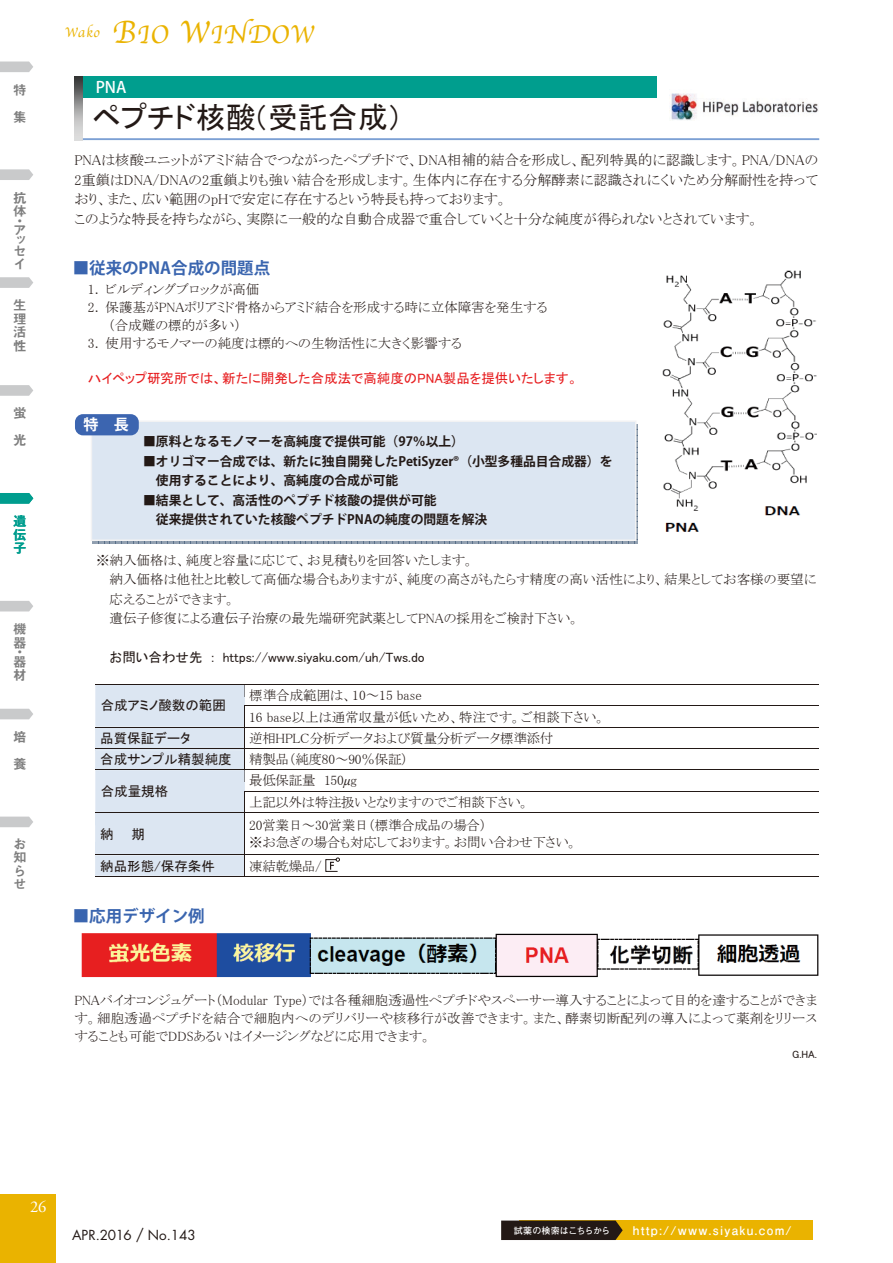
<style>
.page{position:relative;width:893px;height:1263px;background:#fff}
.page>*{position:absolute;margin:0;border:0;box-sizing:border-box;transform-origin:0 0}
.t1{font:30px "MS P Gothic";color:#231916}
.t2{font:26.7px "Apple Chancery";letter-spacing:.03em;color:#eab300}
.t3{font:700 16.5px "Koz Go Std";color:#3a65af}
.t4{font:16.5px "Adobe Garamond Pro";color:#fff}
.t5{font:500 15.75px "Koz Go Std";color:#fff}
.t6{font:700 15px "Koz Go Std";color:#fff}
.t7{font:15px "Futura Std";color:#231916;scale:.9 1}
.t8{font:14.4px "Apple Chancery";color:#eab300}
.t9{font:14.25px/19.5px "MS P Mincho";color:#231916}
.t10{font:13.5px/18px "MS P Mincho";color:#231916}
.t11{font:13.5px "MS P Gothic";color:#231916}
.t12{font:13.5px "MS P Gothic";color:#e71f21}
.t13{font:13.5px "MS P Mincho";letter-spacing:-.02em;color:#231916}
.t14{font:13.5px/13.5px "Midashi Go Pro MB31";color:#7e7e7e}
.t15{font:13.5px "Futura Std";color:#231916}
.t16{font:13.5px/13.5px "Midashi Go Pro MB31";color:#009d8e;text-align:justify}
.t17{font:700 12.75px/19.5px "Koz Go Std";color:#231916}
.t18{font:700 12px "Futo Go B101 Pro";letter-spacing:.1em;color:#fff}
.t19{font:10.5px "MS P Gothic";color:#231916}
.t20{font:700 9px "Futo Go B101 Pro";letter-spacing:-.015em;color:#fff}
.s1{font-size:33.3px}
.s2{font-family:"Times New Roman";font-style:italic}
</style>
<div class="page">
<div style="left:520px;top:1220px;width:293px;height:20px;background:#eab300"></div>
<svg style="left:501px;top:1220px;width:122px;height:20px;background:#2f2216"></svg>
<div style="left:0;top:1194px;width:55px;height:69px;background:#eab300"></div>
<svg style="left:0;top:62px;width:33px;height:10px"></svg>
<svg style="left:0;top:169px;width:33px;height:11px"></svg>
<svg style="left:0;top:277px;width:33px;height:11px"></svg>
<svg style="left:0;top:385px;width:33px;height:11px"></svg>
<svg style="left:0;top:601px;width:33px;height:10px"></svg>
<svg style="left:0;top:709px;width:33px;height:10px"></svg>
<svg style="left:0;top:816px;width:33px;height:11px"></svg>
<svg style="left:0;top:493px;width:33px;height:11px"></svg>
<div style="left:91px;top:421px;width:545px;height:119px;background:#dce6f2"></div>
<div style="left:91px;top:420px;width:545px;height:121px;border:2px solid #f2f2f3"></div>
<div style="left:75px;top:414px;width:64px;height:21px;background:#3c65b0;border-radius:8px"></div>
<img style="left:669px;top:93px;width:149px;height:27px">
<img style="left:662px;top:270px;width:155px;height:262px">
<hr style="left:95px;top:684px;width:150px;height:1px;background:#231916">
<hr style="left:245px;top:684px;width:573px;height:1px;background:#231916">
<hr style="left:245px;top:705px;width:573px;height:1px;background:#231916">
<hr style="left:245px;top:727px;width:573px;height:1px;background:#231916">
<hr style="left:245px;top:748px;width:573px;height:1px;background:#231916">
<hr style="left:245px;top:769px;width:573px;height:1px;background:#231916">
<hr style="left:245px;top:791px;width:573px;height:1px;background:#231916">
<hr style="left:245px;top:812px;width:573px;height:1px;background:#231916">
<hr style="left:245px;top:854px;width:573px;height:1px;background:#231916">
<div style="left:95px;top:685px;width:150px;height:192px;background:#dce6f2"></div>
<hr style="left:245px;top:876px;width:574px;height:1px;background:#231916">
<img style="left:81px;top:933px;width:738px;height:45px">
<div style="left:83px;top:77px;width:574px;height:21px;background:#009e8e"></div>
<img style="left:74px;top:77px;width:9px;height:63px">
<hr style="left:83px;top:138px;width:736px;height:2px;background:#7ca0d4">
<svg style="left:326px;top:858px;width:14px;height:13px"></svg>
<p class="t14" style="left:13px;top:74px;width:14px;line-height:27px">特集</p>
<p class="t14" style="left:13px;top:189px;width:15px">抗体</p>
<p class="t14" style="left:13px;top:212px;width:10px">・</p>
<p class="t14" style="left:13px;top:221px;width:14px">ア</p>
<p class="t14" style="left:13px;top:232px;width:14px">ッ</p>
<p class="t14" style="left:13px;top:243px;width:14px;line-height:12.8px">セイ</p>
<p class="t14" style="left:13px;top:297px;width:14px;text-align:justify">生理活性</p>
<p class="t14" style="left:13px;top:398px;width:14px;line-height:27px">蛍光</p>
<p class="t16" style="left:13px;top:513px;width:15px">遺伝子</p>
<p class="t14" style="left:13px;top:620px;width:14px">機器</p>
<p class="t14" style="left:13px;top:644px;width:10px">・</p>
<p class="t14" style="left:13px;top:653px;width:14px">器材</p>
<p class="t14" style="left:13px;top:728px;width:14px">培</p>
<p class="t14" style="left:13px;top:755px;width:14px">養</p>
<p class="t14" style="left:13px;top:836px;width:14px;text-align:justify">お知らせ</p>
<p class="t8" style="left:65px;top:21px;width:36px">Wako</p>
<h2 class="t2" style="left:112px;top:13px;width:203px"><span class="s1">B</span>IO <span class="s1">W</span>INDOW</h2>
<p class="t5" style="left:96px;top:78px;width:32px">PNA</p>
<h1 class="t1" style="left:92px;top:102px;width:312px">ペプチド核酸（受託合成(</h1>
<p class="t9" style="left:74px;top:150px;width:745px">PNAは核酸ユニットがアミド結合でつながったペプチドで、DNA相補的結合を形成し、配列特異的に認識します。PNA/DNAの2重鎖はDNA/DNAの2重鎖よりも強い結合を形成します。生体内に存在する分解酵素に認識されにくいため分解耐性を持っており、また、広い範囲のpHで安定に存在するという特長も持っております。<br>このような特長を持ちながら、実際に一般的な自動合成器で重合していくと十分な純度が得られないとされています。</p>
<p class="t3" style="left:73px;top:257px;width:199px">■従来のPNA合成の問題点</p>
<p class="t10" style="left:88px;top:280px;width:12px">1.</p>
<p class="t10" style="left:88px;top:298px;width:12px">2.</p>
<p class="t10" style="left:106px;top:280px;width:155px">ビルディングブロックが高価</p>
<p class="t10" style="left:106px;top:298px;width:443px">保護基がPNAポリアミド骨格からアミド結合を形成する時に立体障害を発生する</p>
<p class="t10" style="left:106px;top:316px;width:358px">（合成難の標的が多い(<br>使用するモノマーの純度は標的への生物活性に大きく影響する</p>
<p class="t10" style="left:88px;top:334px;width:12px">3.</p>
<p class="t12" style="left:88px;top:372px;width:491px">ハイペップ研究所では、新たに開発した合成法で高純度のPNA製品を提供いたします。</p>
<p class="t6" style="left:84px;top:415px;width:17px">特</p>
<p class="t6" style="left:114px;top:415px;width:17px">長</p>
<p class="t17" style="left:143px;top:432px;width:322px">■原料となるモノマーを高純度で提供可能（97％以上(</p>
<p class="t17" style="left:156px;top:452px;width:458px;text-indent:-13px">■オリゴマー合成では、新たに独自開発したPetiSyzer®（小型多種品目合成器）を使用することにより、高純度の合成が可能</p>
<p class="t17" style="left:156px;top:491px;width:333px;text-indent:-13px">■結果として、高活性のペプチド核酸の提供が可能<br>従来提供されていた核酸ペプチドPNAの純度の問題を解決</p>
<p class="t10" style="left:110px;top:550px;width:708px;line-height:19.5px;text-indent:-14px">※納入価格は、純度と容量に応じて、お見積もりを回答いたします。<br>納入価格は他社と比較して高価な場合もありますが、純度の高さがもたらす精度の高い活性により、結果としてお客様の要望に応えることができます。<br>遺伝子修復による遺伝子治療の最先端研究試薬としてPNAの採用をご検討下さい。</p>
<p class="t11" style="left:223px;top:651px;width:203px">https://www.siyaku.com/uh/Tws.do</p>
<p class="t11" style="left:110px;top:651px;width:94px">お問い合わせ先</p>
<p class="t11" style="left:209px;top:651px;width:8px">：</p>
<p class="t11" style="left:101px;top:699px;width:127px">合成アミノ酸数の範囲</p>
<p class="t11" style="left:100px;top:731px;width:92px">品質保証データ</p>
<p class="t11" style="left:100px;top:752px;width:133px">合成サンプル精製純度</p>
<p class="t11" style="left:101px;top:784px;width:69px">合成量規格</p>
<p class="t11" style="left:100px;top:827px;width:15px">納</p>
<p class="t11" style="left:132px;top:827px;width:15px">期</p>
<p class="t11" style="left:100px;top:859px;width:116px">納品形態/保存条件</p>
<p class="t3" style="left:73px;top:905px;width:133px">■応用デザイン例</p>
<p class="t10" style="left:249px;top:686px;width:174px">標準合成範囲は、10～15 base</p>
<p class="t10" style="left:249px;top:729px;width:306px">逆相HPLC分析データおよび質量分析データ標準添付</p>
<p class="t10" style="left:249px;top:708px;width:358px">16 base以上は通常収量が低いため、特注です。ご相談下さい。</p>
<p class="t13" style="left:249px;top:752px;width:160px">精製品（純度80～90％保証(</p>
<p class="t10" style="left:249px;top:771px;width:68px">最低保証量</p>
<p class="t13" style="left:249px;top:819px;width:239px">20営業日～30営業日（標準合成品の場合(</p>
<p class="t10" style="left:324px;top:771px;width:34px">150<span class="s2">µ</span>g</p>
<p class="t10" style="left:249px;top:793px;width:282px">上記以外は特注扱いとなりますのでご相談下さい。</p>
<p class="t10" style="left:249px;top:830px;width:330px;line-height:23.7px">※お急ぎの場合も対応しております。お問い合わせ下さい。凍結乾燥品/</p>
<p class="t10" style="left:74px;top:991px;width:744px;text-align:justify">PNAバイオコンジュゲート（Modular Type）では各種細胞透過性ペプチドやスぺーサー導入することによって目的を達することができます。細胞透過ペプチドを結合で細胞内へのデリバリーや核移行が改善できます。また、酵素切断配列の導入によって薬剤をリリースすることも可能でDDSあるいはイメージングなどに応用できます。</p>
<p class="t19" style="left:792px;top:1049px;width:26px">G.HA.</p>
<p class="t4" style="left:30px;top:1197px;width:18px">26</p>
<p class="t15" style="left:72px;top:1227px;width:61px">APR.2016</p>
<p class="t18" style="left:633px;top:1220px;width:160px">http://www.siyaku.com/</p>
<p class="t20" style="left:514px;top:1223px;width:98px">試薬の検索はこちらから</p>
<p class="t7" style="left:136px;top:1225px;width:10px">/</p>
<p class="t15" style="left:148px;top:1227px;width:49px">No.143</p>
</div>
